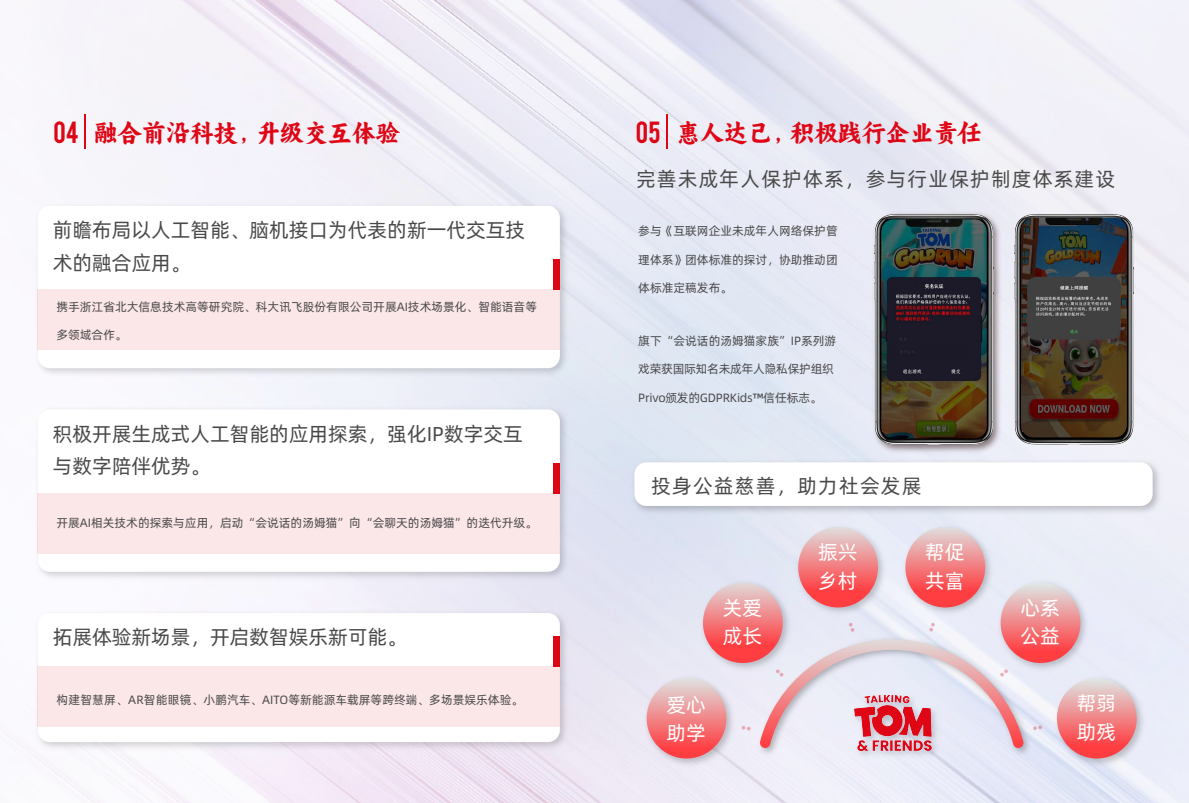
<style>
.page{position:relative;width:1189px;height:803px;background:#fff}
.page>*{position:absolute;margin:0;border:0;box-sizing:border-box;transform-origin:0 0}
.t1{font:24px "Alimama Dong Fang Da Kai";color:#df0615}
.t2{font:20.1px/32.4px "Alibaba Pu Hui Ti R";color:#494949}
.t3{font:20.1px "Alibaba Pu Hui Ti R";letter-spacing:.06em;color:#494949}
.t4{font:20.1px/28.4px "Alibaba Pu Hui Ti R";color:#fff}
.t5{font:12px "Alibaba Pu Hui Ti R";color:#494949}
.t6{font:12px "Alibaba Pu Hui Ti R";letter-spacing:-.02em;color:#494949}
.s1{font-family:"Bebas";color:#dc0615}
</style>
<div class="page">
<img style="left:1px;top:0;width:1188px;height:802px">
<hr style="left:84px;top:114px;width:2px;height:34px;background:#dc0615">
<hr style="left:667px;top:114px;width:1px;height:34px;background:#dc0615">
<img style="left:32px;top:200px;width:539px;height:179px">
<div style="left:38px;top:206px;width:522px;height:162px;background:#fff;border-radius:12px"></div>
<div style="left:38px;top:289px;width:522px;height:61px;background:#fbe6e8"></div>
<div style="left:553px;top:259px;width:7px;height:30px;background:#dc0615"></div>
<img style="left:32px;top:403px;width:539px;height:180px">
<div style="left:38px;top:409px;width:522px;height:162px;background:#fff;border-radius:12px"></div>
<div style="left:38px;top:493px;width:522px;height:60px;background:#fbe6e8"></div>
<div style="left:553px;top:463px;width:7px;height:30px;background:#dc0615"></div>
<img style="left:32px;top:607px;width:539px;height:146px">
<div style="left:38px;top:612px;width:522px;height:129px;background:#fff;border-radius:12px"></div>
<div style="left:38px;top:666px;width:522px;height:60px;background:#fbe6e8"></div>
<div style="left:553px;top:636px;width:7px;height:30px;background:#dc0615"></div>
<img style="left:629px;top:456px;width:535px;height:61px">
<div style="left:634px;top:462px;width:518px;height:43px;background:#fff;border-radius:12px"></div>
<img style="left:641px;top:672px;width:97px;height:97px">
<div style="left:647px;top:677px;width:79px;height:81px;background:linear-gradient(to bottom,#dfe4e3,#ff2d31);border-radius:40px"></div>
<img style="left:697px;top:576px;width:97px;height:98px">
<svg style="left:703px;top:582px;width:80px;height:80px;background:#f18183"></svg>
<img style="left:792px;top:521px;width:97px;height:97px">
<div style="left:798px;top:527px;width:80px;height:80px;background:linear-gradient(to bottom,#e1d8d7,#ff282c);border-radius:40px"></div>
<img style="left:899px;top:521px;width:98px;height:97px">
<svg style="left:905px;top:527px;width:80px;height:80px;background:#f27d7f"></svg>
<img style="left:995px;top:576px;width:97px;height:98px">
<div style="left:1000px;top:582px;width:80px;height:80px;background:linear-gradient(to bottom,#dee8e7,#ff2d31);border-radius:40px"></div>
<img style="left:1051px;top:672px;width:97px;height:97px">
<div style="left:1057px;top:677px;width:80px;height:81px;background:linear-gradient(to bottom,#dee7e7,#ff282c);border-radius:40px"></div>
<img style="left:754px;top:633px;width:281px;height:126px">
<svg style="left:742px;top:725px;width:9px;height:5px"></svg>
<svg style="left:849px;top:622px;width:5px;height:9px"></svg>
<svg style="left:929px;top:622px;width:6px;height:9px"></svg>
<svg style="left:759px;top:639px;width:265px;height:108px;background:#e7d8e1"></svg>
<svg style="left:1033px;top:725px;width:9px;height:4px"></svg>
<img style="left:849px;top:689px;width:93px;height:72px">
<img style="left:855px;top:695px;width:76px;height:55px">
<img style="left:869px;top:206px;width:136px;height:250px">
<img style="left:875px;top:214px;width:118px;height:230px">
<img style="left:881px;top:219px;width:106px;height:219px">
<img style="left:906px;top:219px;width:56px;height:8px">
<img style="left:1014px;top:214px;width:119px;height:230px">
<svg style="left:1021px;top:218px;width:105px;height:219px;background:#403429"></svg>
<img style="left:1027px;top:277px;width:94px;height:62px">
<img style="left:1045px;top:217px;width:57px;height:8px">
<h1 class="t1" style="left:53px;top:119px;width:348px"><span class="s1">04</span> 融合前沿科技，升级交互体验</h1>
<h1 class="t1" style="left:636px;top:119px;width:348px"><span class="s1">05</span> 惠人达己，积极践行企业责任</h1>
<h2 class="t2" style="left:53px;top:213px;width:474px">前瞻布局以人工智能、脑机接口为代表的新一代交互技术的融合应用。</h2>
<p class="t5" style="left:56px;top:297px;width:482px">携手浙江省北大信息技术高等研究院、科大讯飞股份有限公司开展AI技术场景化、智能语音等</p>
<p class="t5" style="left:56px;top:326px;width:72px">多领域合作。</p>
<h2 class="t2" style="left:53px;top:416px;width:472px">积极开展生成式人工智能的应用探索，强化IP数字交互与数字陪伴优势。</h2>
<p class="t5" style="left:56px;top:513px;width:482px">开展AI相关技术的探索与应用，启动“会说话的汤姆猫”向“会聊天的汤姆猫”的迭代升级。</p>
<h2 class="t2" style="left:53px;top:619px;width:356px">拓展体验新场景，开启数智娱乐新可能。</h2>
<p class="t5" style="left:56px;top:690px;width:468px">构建智慧屏、AR智能眼镜、小鹏汽车、AITO等新能源车载屏等跨终端、多场景娱乐体验。</p>
<h2 class="t3" style="left:636px;top:164px;width:481px">完善未成年人保护体系，参与行业保护制度体系建设</h2>
<p class="t5" style="left:638px;top:222px;width:201px">参与《互联网企业未成年人网络保护管</p>
<p class="t5" style="left:638px;top:250px;width:201px">理体系》团体标准的探讨，协助推动团</p>
<p class="t5" style="left:638px;top:279px;width:95px">体标准定稿发布。</p>
<p class="t5" style="left:638px;top:331px;width:199px">旗下“会说话的汤姆猫家族”IP系列游</p>
<p class="t6" style="left:638px;top:360px;width:197px">戏荣获国际知名未成年人隐私保护组织</p>
<p class="t6" style="left:638px;top:388px;width:185px">Privo颁发的GDPRKids™信任标志。</p>
<h2 class="t3" style="left:651px;top:470px;width:272px">投身公益慈善，助力社会发展</h2>
<h2 class="t4" style="left:818px;top:536px;width:41px">振兴乡村</h2>
<h2 class="t4" style="left:925px;top:536px;width:41px">帮促共富</h2>
<h2 class="t4" style="left:723px;top:592px;width:41px">关爱成长</h2>
<h2 class="t4" style="left:1020px;top:592px;width:41px">心系公益</h2>
<h2 class="t4" style="left:666px;top:689px;width:41px">爱心助学</h2>
<h2 class="t4" style="left:1077px;top:687px;width:41px">帮弱助残</h2>
</div>
